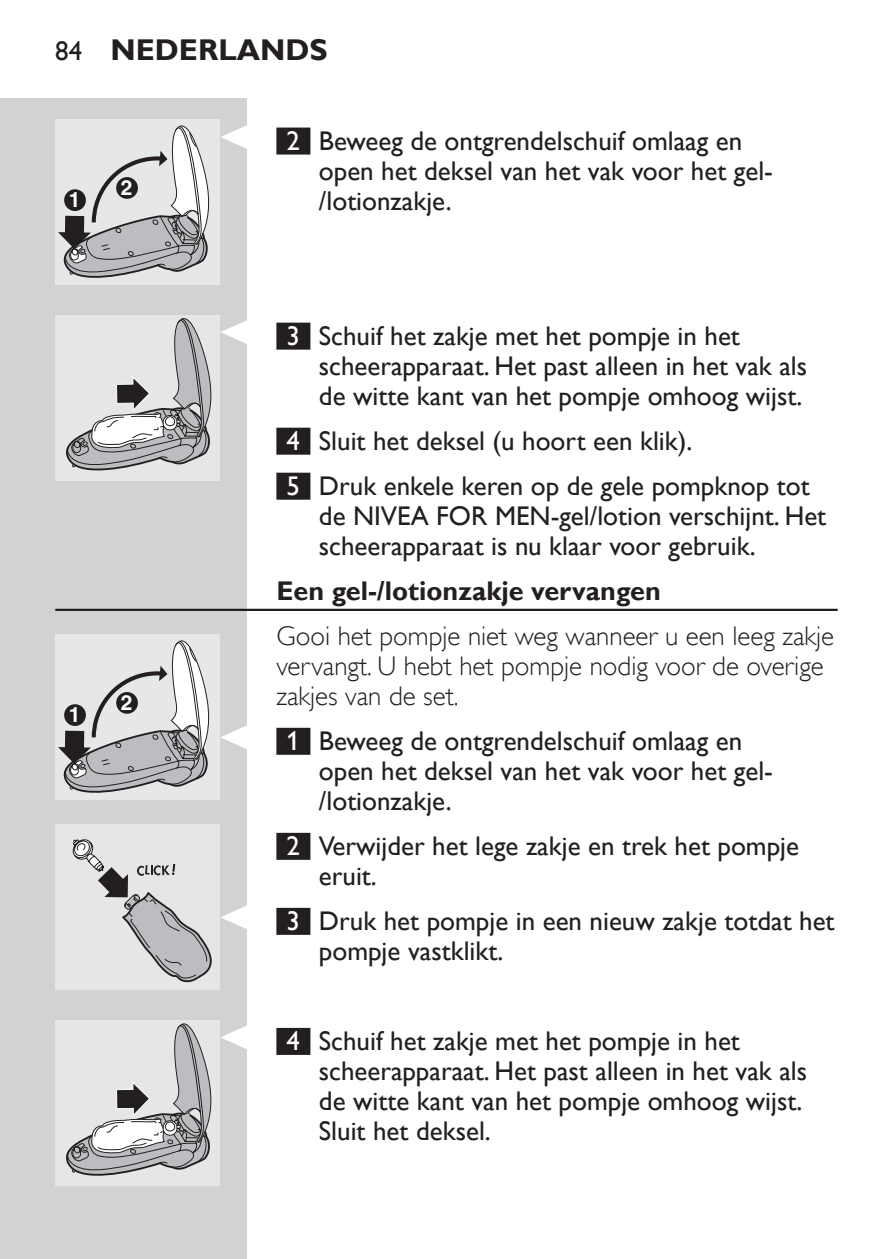
<style>
.page{position:relative;width:893px;height:1259px;background:#fff}
.page>*{position:absolute;margin:0;border:0;box-sizing:border-box;transform-origin:0 0}
.t1{font:700 30px "Gill Sans Alt One WGL";color:#231f20}
.t2{font:27px/30px "Gill Sans Alt One WGL";color:#231f20}
.t3{font:27px/30px "Gill Sans Alt One WGL Light";color:#231f20}
.t4{font:700 27px "Gill Sans Alt One WGL";color:#231f20}
.t5{font:700 21px "Helvetica";color:#fff}
.s1{font-weight:400;font-size:27px}
.s2{color:#fff}
</style>
<div class="page">
<div style="left:0;top:98px;width:247px;height:1161px;background:#d1d2d4"></div>
<hr style="left:892px;top:98px;width:1px;height:1161px;background:#d1d2d4">
<div style="left:276px;top:128px;width:34px;height:27px;background:#231f20"></div>
<div style="left:276px;top:323px;width:34px;height:27px;background:#231f20"></div>
<div style="left:276px;top:428px;width:34px;height:27px;background:#231f20"></div>
<div style="left:276px;top:473px;width:34px;height:27px;background:#231f20"></div>
<hr style="left:55px;top:609px;width:783px;height:2px;background:#231f20">
<div style="left:276px;top:728px;width:34px;height:27px;background:#231f20"></div>
<div style="left:276px;top:833px;width:34px;height:27px;background:#231f20"></div>
<div style="left:276px;top:908px;width:34px;height:27px;background:#231f20"></div>
<div style="left:276px;top:1028px;width:34px;height:27px;background:#231f20"></div>
<svg style="left:221px;top:125px;width:26px;height:24px"></svg>
<div style="left:55px;top:119px;width:165px;height:165px;background:#e6e7e9"></div>
<svg style="left:58px;top:125px;width:152px;height:153px"></svg>
<div style="left:64px;top:189px;width:22px;height:22px;background:#231f20;border-radius:50%"></div>
<div style="left:116px;top:177px;width:22px;height:22px;background:#231f20;border-radius:50%"></div>
<svg style="left:221px;top:320px;width:26px;height:24px"></svg>
<div style="left:55px;top:315px;width:165px;height:165px;background:#e6e6e6"></div>
<svg style="left:66px;top:318px;width:146px;height:153px"></svg>
<svg style="left:221px;top:725px;width:26px;height:24px"></svg>
<div style="left:55px;top:634px;width:165px;height:165px;background:#e6e7e9"></div>
<svg style="left:58px;top:640px;width:152px;height:153px"></svg>
<div style="left:64px;top:704px;width:22px;height:22px;background:#231f20;border-radius:50%"></div>
<div style="left:116px;top:692px;width:22px;height:22px;background:#231f20;border-radius:50%"></div>
<div style="left:55px;top:824px;width:165px;height:165px;background:#e6e6e6"></div>
<svg style="left:72px;top:839px;width:175px;height:144px"></svg>
<svg style="left:221px;top:1025px;width:26px;height:24px"></svg>
<div style="left:55px;top:1020px;width:165px;height:165px;background:#e6e6e6"></div>
<svg style="left:65px;top:1023px;width:147px;height:153px"></svg>
<p class="t1" style="left:55px;top:29px;width:78px"><span class="s1">84</span> Nede</p>
<p class="t1" style="left:198px;top:29px;width:131px">rlands</p>
<p class="t5" style="left:69px;top:187px;width:13px">1</p>
<p class="t5" style="left:121px;top:175px;width:13px">2</p>
<p class="t5" style="left:69px;top:702px;width:13px">1</p>
<p class="t5" style="left:121px;top:689px;width:13px">2</p>
<p class="t2" style="left:319px;top:126px;width:456px;text-indent:-32px"><span class="s2">2</span> Beweeg de ontgrendelschuif omlaag en open het deksel van het vak voor het gel-/lotionzakje.</p>
<p class="t2" style="left:319px;top:321px;width:490px;text-indent:-32px"><span class="s2">3</span> Schuif het zakje met het pompje in het scheerapparaat. Het past alleen in het vak als de witte kant van het pompje omhoog wijst.</p>
<p class="t2" style="left:287px;top:418px;width:525px;line-height:45px"><span class="s2">4</span> Sluit het deksel (u hoort een klik).<br><span class="s2">5</span> Druk enkele keren op de gele pompknop tot</p>
<p class="t2" style="left:319px;top:501px;width:509px">de NIVEA FOR MEN-gel/lotion verschijnt. Het scheerapparaat is nu klaar voor gebruik.</p>
<p class="t4" style="left:276px;top:572px;width:386px">Een gel-/lotionzakje vervangen</p>
<p class="t3" style="left:276px;top:621px;width:559px">Gooi het pompje niet weg wanneer u een leeg zakje vervangt. U hebt het pompje nodig voor de overige zakjes van de set.</p>
<p class="t2" style="left:319px;top:726px;width:456px;text-indent:-32px"><span class="s2">1</span> Beweeg de ontgrendelschuif omlaag en open het deksel van het vak voor het gel-/lotionzakje.</p>
<p class="t2" style="left:319px;top:831px;width:482px;text-indent:-32px"><span class="s2">2</span> Verwijder het lege zakje en trek het pompje eruit.</p>
<p class="t2" style="left:319px;top:906px;width:517px;text-indent:-32px"><span class="s2">3</span> Druk het pompje in een nieuw zakje totdat het pompje vastklikt.</p>
<p class="t2" style="left:319px;top:1026px;width:490px;text-indent:-32px"><span class="s2">4</span> Schuif het zakje met het pompje in het scheerapparaat. Het past alleen in het vak als de witte kant van het pompje omhoog wijst.<br>Sluit het deksel.</p>
</div>
